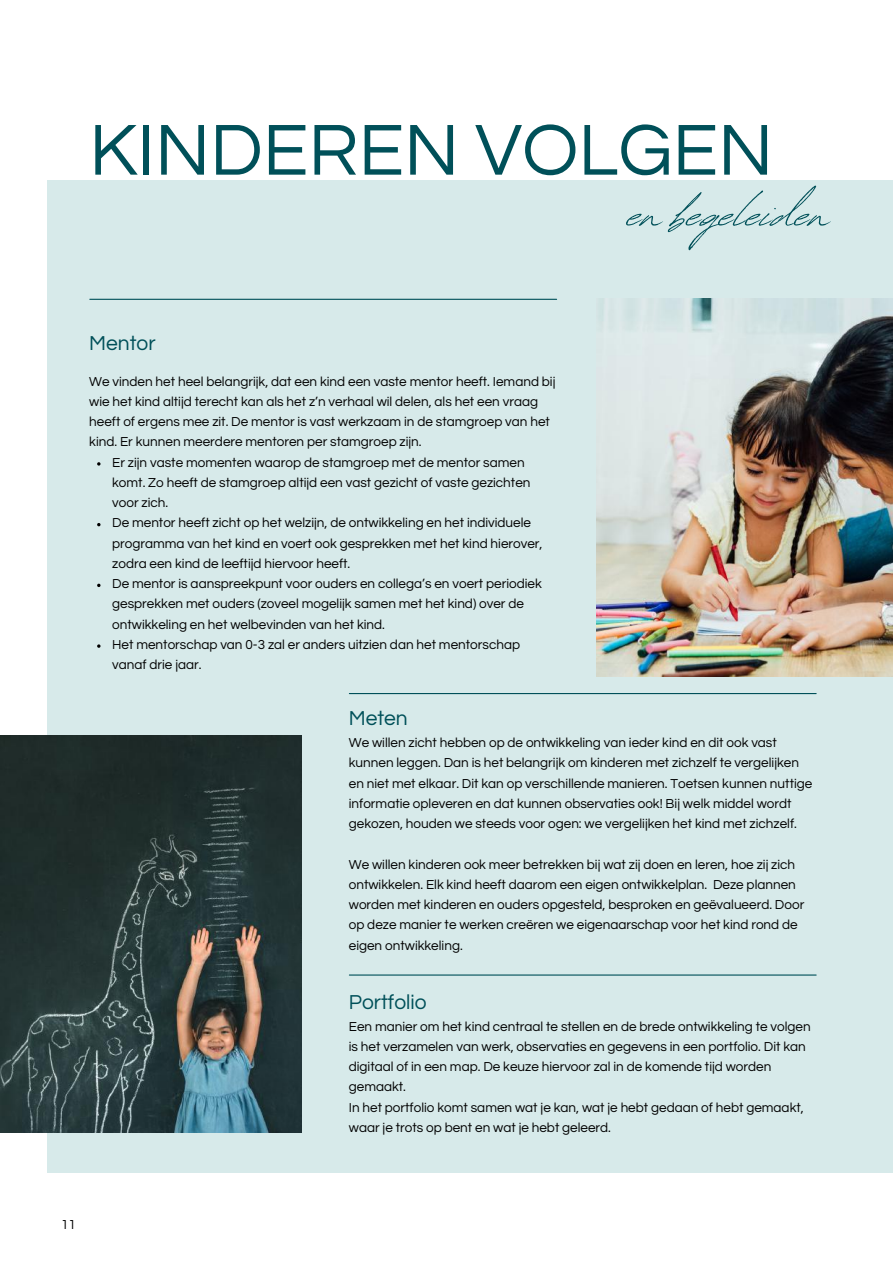
<style>
.page{position:relative;width:893px;height:1264px;background:#fff}
.page>*{position:absolute;margin:0;border:0;box-sizing:border-box;transform-origin:0 0}
.t1{font:75px "Questrial";color:#005059}
.t2{font:69.75px "Revive 80 Signature";color:#005059}
.t3{font:21px "Questrial";color:#005059}
.t4{font:13.5px/20.2px "Questrial";color:#000}
</style>
<div class="page">
<div style="left:47px;top:180px;width:845px;height:992px;background:#d7eaea"></div>
<img style="left:0;top:735px;width:301px;height:397px">
<hr style="left:349px;top:693px;width:467px;height:1px;background:#005059">
<img style="left:596px;top:299px;width:296px;height:377px">
<hr style="left:90px;top:299px;width:466px;height:1px;background:#005059">
<hr style="left:349px;top:974px;width:467px;height:1px;background:#005059">
<h1 class="t1" style="left:89px;top:113px;width:685px">KINDEREN VOLGEN</h1>
<h2 class="t2" style="left:627px;top:160px;width:203px">en begeleiden</h2>
<h3 class="t3" style="left:89px;top:333px;width:68px">Mentor</h3>
<p class="t4" style="left:89px;top:371px;width:467px">We vinden het heel belangrijk, dat een kind een vaste mentor heeft. Iemand bij wie het kind altijd terecht kan als het z’n verhaal wil delen, als het een vraag heeft of ergens mee zit. De mentor is vast werkzaam in de stamgroep van het kind. Er kunnen meerdere mentoren per stamgroep zijn.</p>
<p class="t4" style="left:112px;top:452px;width:432px">Er zijn vaste momenten waarop de stamgroep met de mentor samen komt. Zo heeft de stamgroep altijd een vast gezicht of vaste gezichten voor zich.<br>De mentor heeft zicht op het welzijn, de ontwikkeling en het individuele programma van het kind en voert ook gesprekken met het kind hierover, zodra een kind de leeftijd hiervoor heeft.<br>De mentor is aanspreekpunt voor ouders en collega’s en voert periodiek gesprekken met ouders (zoveel mogelijk samen met het kind) over de ontwikkeling en het welbevinden van het kind.<br>Het mentorschap van 0-3 zal er anders uitzien dan het mentorschap vanaf drie jaar.</p>
<h3 class="t3" style="left:349px;top:707px;width:60px">Meten</h3>
<p class="t4" style="left:349px;top:733px;width:465px">We willen zicht hebben op de ontwikkeling van ieder kind en dit ook vast kunnen leggen. Dan is het belangrijk om kinderen met zichzelf te vergelijken en niet met elkaar. Dit kan op verschillende manieren. Toetsen kunnen nuttige informatie opleveren en dat kunnen observaties ook! Bij welk middel wordt gekozen, houden we steeds voor ogen: we vergelijken het kind met zichzelf.</p>
<p class="t4" style="left:349px;top:854px;width:457px">We willen kinderen ook meer betrekken bij wat zij doen en leren, hoe zij zich ontwikkelen. Elk kind heeft daarom een eigen ontwikkelplan. Deze plannen worden met kinderen en ouders opgesteld, besproken en geëvalueerd. Door op deze manier te werken creëren we eigenaarschap voor het kind rond de eigen ontwikkeling.</p>
<h3 class="t3" style="left:349px;top:991px;width:79px">Portfolio</h3>
<p class="t4" style="left:349px;top:1016px;width:463px">Een manier om het kind centraal te stellen en de brede ontwikkeling te volgen is het verzamelen van werk, observaties en gegevens in een portfolio. Dit kan digitaal of in een map. De keuze hiervoor zal in de komende tijd worden gemaakt.<br>In het portfolio komt samen wat je kan, wat je hebt gedaan of hebt gemaakt, waar je trots op bent en wat je hebt geleerd.</p>
<p class="t4" style="left:61px;top:1214px;width:16px">11</p>
</div>
